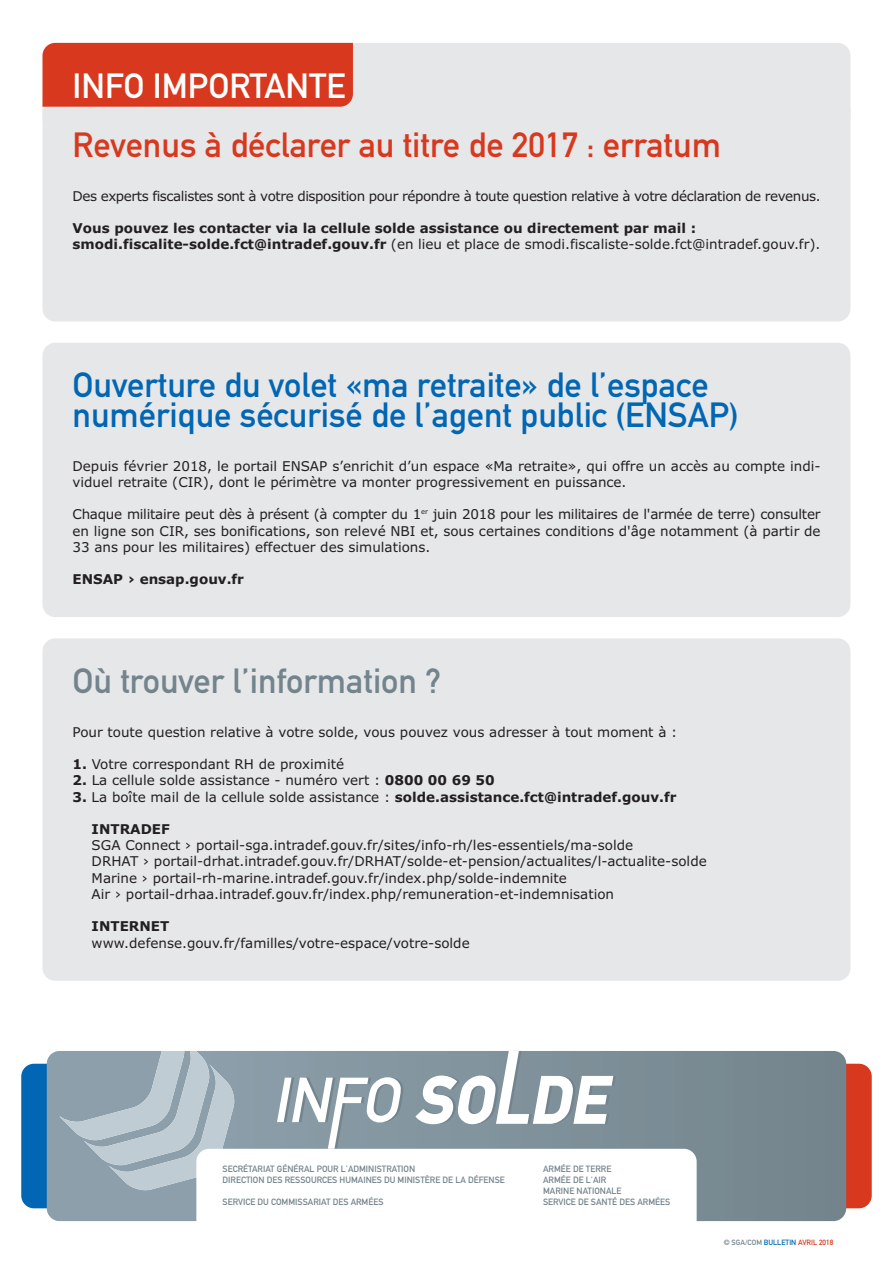
<style>
.page{position:relative;width:893px;height:1264px;background:#fff}
.page>*{position:absolute;margin:0;border:0;box-sizing:border-box;transform-origin:0 0}
.t1{font:34.5px/30px "DIN Mittelschrift";color:#0166b3}
.t2{font:34.5px "DIN Mittelschrift";color:#d8381e}
.t3{font:34.5px "DIN Mittelschrift";color:#73848c}
.t4{font:34.5px "DIN Mittelschrift";color:#fff}
.t5{font:13.5px/16.2px "Verdana";color:#231f20}
.t6{font:700 13.5px/16.2px "Verdana";color:#231f20}
.t7{font:13.5px "Verdana";letter-spacing:-.03em;color:#231f20}
.t8{font:9px/10.8px "DIN Mittelschrift";color:#73848c}
.t9{font:7.5px "DIN Mittelschrift";color:#d8381e}
.s1{font-weight:400}
.s2{font-weight:700}
.s3{color:#73848c}
.s4{color:#0166b3}
</style>
<div class="page">
<div style="left:21px;top:1063px;width:39px;height:145px;background:#0166b3;border-radius:13px"></div>
<div style="left:833px;top:1063px;width:39px;height:145px;background:#d8381e;border-radius:13px"></div>
<svg style="left:47px;top:1051px;width:799px;height:170px;background:#7d8e98"></svg>
<svg style="left:277px;top:1077px;width:127px;height:71px"></svg>
<svg style="left:415px;top:1051px;width:201px;height:73px"></svg>
<svg style="left:57px;top:1051px;width:179px;height:139px;background:#a3b3bc"></svg>
<div style="left:196px;top:1148px;width:501px;height:105px;background:#fff;border-radius:13px"></div>
<div style="left:43px;top:43px;width:807px;height:89px;background:#e6e7e9;border-radius:13px"></div>
<div style="left:43px;top:96px;width:807px;height:225px;background:#e6e7e9;border-radius:13px"></div>
<div style="left:43px;top:43px;width:310px;height:64px;background:#d8381e"></div>
<div style="left:43px;top:638px;width:807px;height:342px;background:#e6e7e9;border-radius:13px"></div>
<div style="left:43px;top:343px;width:807px;height:274px;background:#e6e7e9;border-radius:13px"></div>
<h1 class="t4" style="left:73px;top:73px;width:275px">INFO IMPORTANTE</h1>
<h1 class="t2" style="left:73px;top:133px;width:650px">Revenus à déclarer au titre de 2017 : erratum</h1>
<p class="t7" style="left:73px;top:191px;width:750px">Des experts fiscalistes sont à votre disposition pour répondre à toute question relative à votre déclaration de revenus.</p>
<p class="t6" style="left:73px;top:221px;width:749px">Vous pouvez les contacter via la cellule solde assistance ou directement par mail : smodi.fiscalite-solde.fct@intradef.gouv.fr <span class="s1">(en lieu et place de smodi.fiscaliste-solde.fct@intradef.gouv.fr).</span></p>
<h1 class="t1" style="left:73px;top:374px;width:668px">Ouverture du volet «ma retraite» de l’espace numérique sécurisé de l’agent public (ENSAP)</h1>
<p class="t5" style="left:73px;top:459px;width:750px">Depuis février 2018, le portail ENSAP s’enrichit d’un espace «Ma retraite», qui offre un accès au compte indi&shy;viduel retraite (CIR), dont le périmètre va monter progressivement en puissance.</p>
<p class="t5" style="left:73px;top:507px;width:750px;text-align:justify">Chaque militaire peut dès à présent (à compter du 1<sup>er</sup> juin 2018 pour les militaires de l'armée de terre) consulter en ligne son CIR, ses bonifications, son relevé NBI et, sous certaines conditions d'âge notamment (à partir de 33 ans pour les militaires) effectuer des simulations.</p>
<p class="t6" style="left:73px;top:572px;width:173px">ENSAP › ensap.gouv.fr</p>
<h1 class="t3" style="left:73px;top:669px;width:370px">Où trouver l’information ?</h1>
<p class="t5" style="left:73px;top:725px;width:606px">Pour toute question relative à votre solde, vous pouvez vous adresser à tout moment à :</p>
<p class="t5" style="left:73px;top:757px;width:273px"><span class="s2">1.</span> Votre correspondant RH de proximité</p>
<p class="t5" style="left:73px;top:773px;width:424px"><span class="s2">2.</span> La cellule solde assistance - numéro vert : <span class="s2">0800 00 69 50</span></p>
<p class="t6" style="left:73px;top:790px;width:605px">3. <span class="s1">La boîte mail de la cellule solde assistance :</span> solde.assistance.fct@intradef.gouv.fr</p>
<p class="t6" style="left:92px;top:822px;width:80px">INTRADEF</p>
<p class="t5" style="left:92px;top:838px;width:617px">SGA Connect › portail-sga.intradef.gouv.fr/sites/info-rh/les-essentiels/ma-solde<br>DRHAT › portail-drhat.intradef.gouv.fr/DRHAT/solde-et-pension/actualites/l-actualite-solde Marine › portail-rh-marine.intradef.gouv.fr/index.php/solde-indemnite<br>Air › portail-drhaa.intradef.gouv.fr/index.php/remuneration-et-indemnisation</p>
<p class="t6" style="left:92px;top:919px;width:79px">INTERNET</p>
<p class="t5" style="left:92px;top:935px;width:380px">www.defense.gouv.fr/familles/votre-espace/votre-solde</p>
<p class="t8" style="left:223px;top:1164px;width:284px">SECRÉTARIAT GÉNÉRAL POUR L'ADMINISTRATION<br>DIRECTION DES RESSOURCES HUMAINES DU MINISTÈRE DE LA DÉFENSE</p>
<p class="t8" style="left:223px;top:1197px;width:163px">SERVICE DU COMMISSARIAT DES ARMÉES</p>
<p class="t8" style="left:543px;top:1164px;width:129px">ARMÉE DE TERRE<br>ARMÉE DE L'AIR<br>MARINE NATIONALE<br>SERVICE DE SANTÉ DES ARMÉES</p>
<p class="t9" style="left:724px;top:1239px;width:111px"><span class="s3">© SGA/COM</span> <span class="s4">BULLETIN</span> AVRIL 2018</p>
</div>
